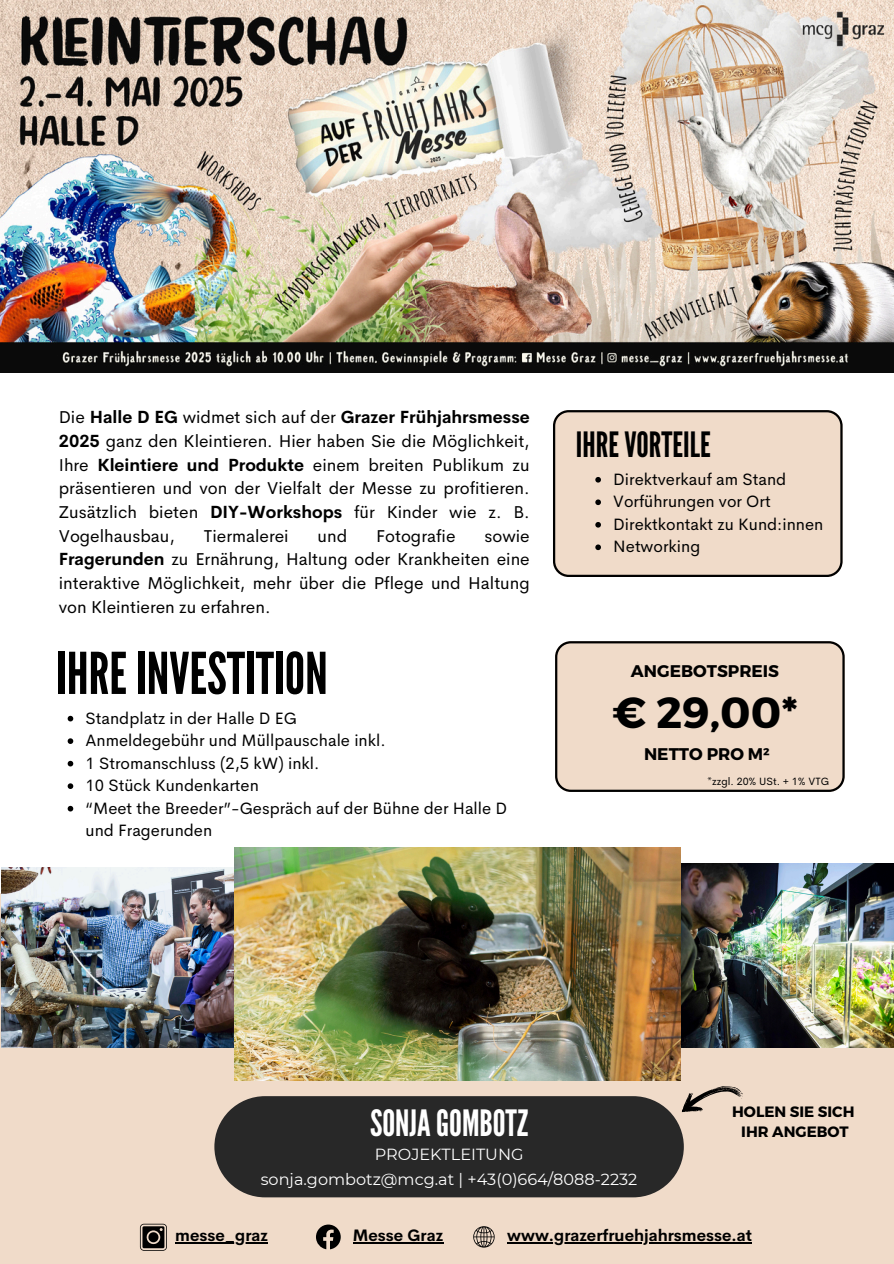
<style>
.page{position:relative;width:894px;height:1264px;background:#fff}
.page>*{position:absolute;margin:0;border:0;box-sizing:border-box;transform-origin:0 0}
.t1{font:57.45px "League Gothic";color:#000}
.t2{font:700 43.5px "Montserrat";color:#000}
.t3{font:36.15px "League Gothic";color:#fff}
.t4{font:34.8px "League Gothic";color:#000}
.t5{font:17.25px/23.7px "Cerebri Sans";color:#000;text-align:justify}
.t6{font:700 16.8px "Montserrat";color:#000}
.t7{font:16.5px/22.5px "Cerebri Sans";color:#000}
.t8{font:700 16.2px "Cerebri Sans";color:#000}
.t9{font:16.05px "Montserrat";color:#fff}
.t10{font:700 15px "Montserrat";color:#000}
.t11{font:10.65px "Cerebri Sans";color:#000}
.s1{font-weight:700}
</style>
<div class="page">
<div style="left:0;top:893px;width:893px;height:370px;background:#f0dbc9"></div>
<div style="left:214px;top:1096px;width:469px;height:101px;background:#282828"></div>
<svg style="left:316px;top:1224px;width:24px;height:25px"></svg>
<svg style="left:473px;top:1226px;width:21px;height:21px"></svg>
<svg style="left:140px;top:1223px;width:27px;height:27px"></svg>
<div style="left:555px;top:641px;width:289px;height:151px;background:#f0dbc9"></div>
<svg style="left:681px;top:1086px;width:62px;height:36px"></svg>
<img style="left:680px;top:863px;width:213px;height:184px">
<img style="left:2px;top:867px;width:233px;height:180px">
<img style="left:235px;top:847px;width:445px;height:233px">
<img style="left:0;top:0;width:893px;height:372px">
<svg style="left:68px;top:715px;width:5px;height:6px"></svg>
<svg style="left:68px;top:738px;width:5px;height:6px"></svg>
<svg style="left:68px;top:760px;width:5px;height:6px"></svg>
<svg style="left:68px;top:783px;width:5px;height:6px"></svg>
<svg style="left:68px;top:805px;width:5px;height:6px"></svg>
<hr style="left:175px;top:1242px;width:93px;height:1px;background:#000">
<hr style="left:353px;top:1242px;width:90px;height:1px;background:#000">
<hr style="left:507px;top:1242px;width:244px;height:1px;background:#000">
<div style="left:553px;top:410px;width:289px;height:166px;background:#f0dbc9"></div>
<svg style="left:595px;top:477px;width:5px;height:5px"></svg>
<svg style="left:595px;top:499px;width:5px;height:6px"></svg>
<svg style="left:595px;top:522px;width:5px;height:5px"></svg>
<svg style="left:595px;top:544px;width:5px;height:6px"></svg>
<p class="t5" style="left:59px;top:405px;width:472px">Die <span class="s1">Halle D EG</span> widmet sich auf der <span class="s1">Grazer Frühjahrsmesse 2025</span> ganz den Kleintieren. Hier haben Sie die Möglichkeit, Ihre <span class="s1">Kleintiere und Produkte</span> einem breiten Publikum zu präsentieren und von der Vielfalt der Messe zu profitieren.<br>Zusätzlich bieten <span class="s1">DIY-Workshops</span> für Kinder wie z. B.<br>Vogelhausbau,</p>
<p class="t5" style="left:204px;top:523px;width:86px">Tiermalerei</p>
<p class="t5" style="left:317px;top:523px;width:31px">und</p>
<p class="t5" style="left:376px;top:523px;width:81px">Fotografie</p>
<p class="t5" style="left:59px;top:523px;width:472px;text-indent:425px">sowie <span class="s1">Fragerunden</span> zu Ernährung, Haltung oder Krankheiten eine interaktive Möglichkeit, mehr über die Pflege und Haltung von Kleintieren zu erfahren.</p>
<p class="t1" style="left:56px;top:640px;width:273px">IHRE INVESTITION</p>
<p class="t7" style="left:86px;top:706px;width:213px">Standplatz in der Halle D EG</p>
<h6 class="t7" style="left:86px;top:729px;width:301px">Anmeldegebühr und Müllpauschale inkl.</h6>
<h2 class="t7" style="left:86px;top:751px;width:235px">1 Stromanschluss (2,5 kW) inkl.</h2>
<p class="t7" style="left:86px;top:774px;width:175px">10 Stück Kundenkarten</p>
<p class="t7" style="left:86px;top:796px;width:423px">“Meet the Breeder”-Gespräch auf der Bühne der Halle D und Fragerunden</p>
<p class="t4" style="left:576px;top:424px;width:136px">IHREVORTEILE</p>
<p class="t7" style="left:613px;top:468px;width:174px">Direktverkauf am Stand</p>
<p class="t7" style="left:613px;top:490px;width:159px">Vorführungen vor Ort</p>
<p class="t7" style="left:613px;top:513px;width:211px">Direktkontakt zu Kund:innen</p>
<p class="t7" style="left:613px;top:535px;width:88px">Networking</p>
<p class="t6" style="left:630px;top:659px;width:150px">ANGEBOTSPREIS</p>
<p class="t2" style="left:612px;top:684px;width:187px">€ 29,00*</p>
<p class="t6" style="left:644px;top:743px;width:127px">NETTO PRO M²</p>
<p class="t11" style="left:707px;top:774px;width:123px">*zzgl. 20% USt. + 1% VTG</p>
<p class="t3" style="left:370px;top:1102px;width:160px">SONJAGOMBOTZ</p>
<p class="t9" style="left:374px;top:1144px;width:150px">PROJEKTLEITUNG</p>
<p class="t9" style="left:261px;top:1169px;width:378px">sonja.gombotz@mcg.at | +43(0)664/8088-2232</p>
<p class="t10" style="left:732px;top:1102px;width:124px">HOLEN SIE SICH</p>
<p class="t10" style="left:741px;top:1122px;width:109px">IHR ANGEBOT</p>
<h1 class="t8" style="left:175px;top:1224px;width:94px">messe_graz</h1>
<h3 class="t8" style="left:353px;top:1224px;width:92px">Messe Graz</h3>
<p class="t8" style="left:507px;top:1224px;width:246px">www.grazerfruehjahrsmesse.at</p>
</div>
